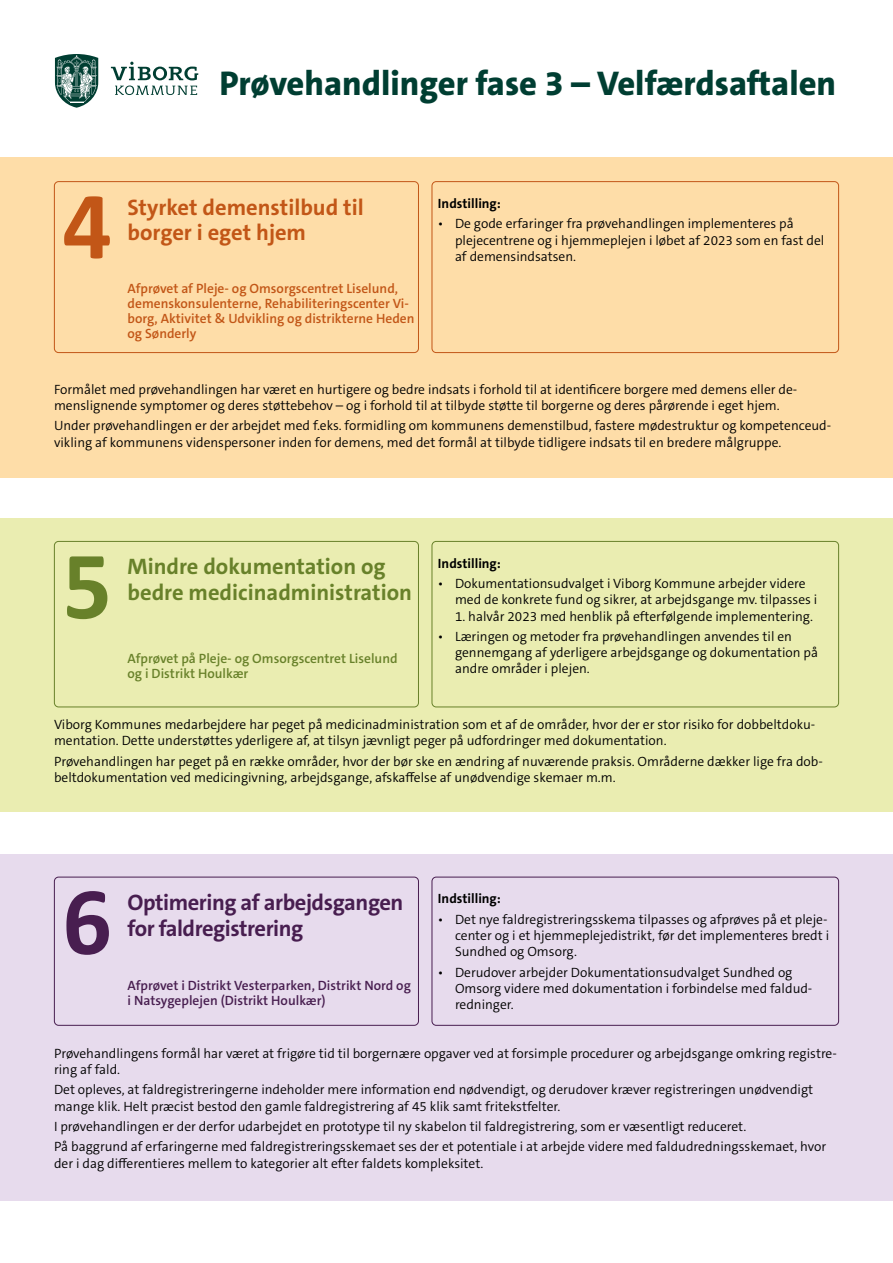
<style>
.page{position:relative;width:893px;height:1263px;background:#fff}
.page>*{position:absolute;margin:0;border:0;box-sizing:border-box;transform-origin:0 0}
.Tal_-_P{font:700 97.5px "Calibri";color:#c25617}
.Tal_-_P-2{font:700 97.5px "Calibri";color:#68812a}
.Tal_-_P-3{font:700 97.5px "Calibri";color:#481e50}
.Titel_-_H1{font:800 34.5px "The Sans C5";color:#003e32}
.Rubrik_-_H2{font:700 22.5px/25.5px "The Sans C5";color:#68812a}
.Rubrik_-_H2-2{font:700 22.5px/25.5px "The Sans C5";letter-spacing:-.02em;color:#481e50}
.Rubrik_-_H2-3{font:700 22.5px/25.5px "The Sans C5";color:#c25617}
.Brødtekst_-_P{font:300 13.5px/16.2px "The Sans C5";color:#000}
.Bullet_-_P{font:300 13.5px/16.2px "The Sans C5";color:#000}
.Overskrifter_-_H3{font:600 13.5px/15px "The Sans C5";color:#c25617}
.Overskrifter_-_H3-2{font:600 13.5px/15px "The Sans C5";color:#481e50}
.Overskrifter_-_H3-3{font:600 13.5px/15px "The Sans C5";color:#68812a}
.Fed_-_P{font:700 13.5px "The Sans C5";color:#000}
</style>
<div class="page">
<div style="left:0;top:157px;width:893px;height:321px;background:#fedda8"></div>
<div style="left:0;top:519px;width:893px;height:293px;background:#eaedb1"></div>
<div style="left:0;top:854px;width:893px;height:346px;background:#e7dbed"></div>
<div style="left:54px;top:181px;width:365px;height:172px;border:1px solid #c25617;border-radius:4px"></div>
<div style="left:54px;top:541px;width:365px;height:166px;border:1px solid #68812a;border-radius:4px"></div>
<div style="left:54px;top:877px;width:365px;height:149px;border:1px solid #481e50;border-radius:4px"></div>
<div style="left:432px;top:181px;width:407px;height:172px;border:1px solid #c25617;border-radius:4px"></div>
<div style="left:432px;top:541px;width:407px;height:166px;border:1px solid #68812a;border-radius:4px"></div>
<div style="left:432px;top:877px;width:407px;height:149px;border:1px solid #481e50;border-radius:4px"></div>
<svg style="left:111px;top:62px;width:87px;height:18px"></svg>
<svg style="left:115px;top:86px;width:82px;height:9px"></svg>
<svg style="left:55px;top:54px;width:43px;height:54px"></svg>
<h1 class="Titel_-_H1" style="left:219px;top:61px;width:618px">Prøvehandlinger fase 3 – Velfærdsaftalen</h1>
<p class="Tal_-_P" style="left:62px;top:157px;width:51px">4</p>
<h2 class="Rubrik_-_H2-3" style="left:128px;top:194px;width:238px">Styrket demenstilbud til borger i eget hjem</h2>
<h3 class="Overskrifter_-_H3" style="left:128px;top:281px;width:288px">Afprøvet af Pleje- og Omsorgscentret Liselund, demenskonsulenterne, Rehabiliteringscenter Vi&shy;borg, Aktivitet &amp; Udvikling og distrikterne Heden og Sønderly</h3>
<p class="Fed_-_P" style="left:438px;top:195px;width:64px">Indstilling:</p>
<p class="Bullet_-_P" style="left:455px;top:216px;width:371px;text-indent:-17px">• De gode erfaringer fra prøvehandlingen implementeres på plejecentrene og i hjemmeplejen i løbet af 2023 som en fast del af demensindsatsen.</p>
<p class="Brødtekst_-_P" style="left:54px;top:381px;width:745px">Formålet med prøvehandlingen har været en hurtigere og bedre indsats i forhold til at identificere borgere med demens eller de&shy;menslignende symptomer og deres støttebehov – og i forhold til at tilbyde støtte til borgerne og deres pårørende i eget hjem.</p>
<p class="Brødtekst_-_P" style="left:54px;top:418px;width:779px">Under prøvehandlingen er der arbejdet med f.eks. formidling om kommunens demenstilbud, fastere mødestruktur og kompetenceud&shy;vikling af kommunens videnspersoner inden for demens, med det formål at tilbyde tidligere indsats til en bredere målgruppe.</p>
<p class="Tal_-_P-2" style="left:62px;top:517px;width:51px">5</p>
<h2 class="Rubrik_-_H2" style="left:128px;top:554px;width:286px">Mindre dokumentation og bedre medicinadministration</h2>
<h3 class="Overskrifter_-_H3-3" style="left:128px;top:651px;width:272px">Afprøvet på Pleje- og Omsorgscentret Liselund og i Distrikt Houlkær</h3>
<p class="Fed_-_P" style="left:438px;top:554px;width:64px">Indstilling:</p>
<p class="Bullet_-_P" style="left:455px;top:575px;width:364px;text-indent:-17px">• Dokumentationsudvalget i Viborg Kommune arbejder videre med de konkrete fund og sikrer, at arbejdsgange mv. tilpasses i</p>
<p class="Bullet_-_P" style="left:455px;top:608px;width:360px">1. halvår 2023 med henblik på efterfølgende implementering.</p>
<p class="Bullet_-_P" style="left:455px;top:628px;width:365px;text-indent:-17px">• Læringen og metoder fra prøvehandlingen anvendes til en gennemgang af yderligere arbejdsgange og dokumentation på andre områder i plejen.</p>
<p class="Brødtekst_-_P" style="left:54px;top:716px;width:763px">Viborg Kommunes medarbejdere har peget på medicinadministration som et af de områder, hvor der er stor risiko for dobbeltdoku&shy;mentation. Dette understøttes yderligere af, at tilsyn jævnligt peger på udfordringer med dokumentation.</p>
<p class="Brødtekst_-_P" style="left:54px;top:753px;width:770px">Prøvehandlingen har peget på en række områder, hvor der bør ske en ændring af nuværende praksis. Områderne dækker lige fra dob&shy;beltdokumentation ved medicingivning, arbejdsgange, afskaffelse af unødvendige skemaer m.m.</p>
<p class="Tal_-_P-3" style="left:62px;top:852px;width:51px">6</p>
<h2 class="Rubrik_-_H2-2" style="left:128px;top:890px;width:277px">Optimering af arbejdsgangen for faldregistrering</h2>
<h3 class="Overskrifter_-_H3-2" style="left:128px;top:978px;width:285px">Afprøvet i Distrikt Vesterparken, Distrikt Nord og i Natsygeplejen (Distrikt Houlkær)</h3>
<p class="Fed_-_P" style="left:438px;top:890px;width:64px">Indstilling:</p>
<p class="Bullet_-_P" style="left:455px;top:911px;width:376px;text-indent:-17px">• Det nye faldregistreringsskema tilpasses og afprøves på et pleje&shy;center og i et hjemmeplejedistrikt, før det implementeres bredt i<br>Sundhed og Omsorg.</p>
<p class="Bullet_-_P" style="left:455px;top:964px;width:359px;text-indent:-17px">• Derudover arbejder Dokumentationsudvalget Sundhed og<br>Omsorg videre med dokumentation i forbindelse med faldud&shy;redninger.</p>
<p class="Brødtekst_-_P" style="left:54px;top:1045px;width:784px">Prøvehandlingens formål har været at frigøre tid til borgernære opgaver ved at forsimple procedurer og arbejdsgange omkring registre&shy;ring af fald.</p>
<p class="Brødtekst_-_P" style="left:54px;top:1082px;width:761px">Det opleves, at faldregistreringerne indeholder mere information end nødvendigt, og derudover kræver registreringen unødvendigt mange klik. Helt præcist bestod den gamle faldregistrering af 45 klik samt fritekstfelter.</p>
<p class="Brødtekst_-_P" style="left:54px;top:1118px;width:694px">I prøvehandlingen er der derfor udarbejdet en prototype til ny skabelon til faldregistrering, som er væsentligt reduceret.</p>
<p class="Brødtekst_-_P" style="left:54px;top:1139px;width:774px">På baggrund af erfaringerne med faldregistreringsskemaet ses der et potentiale i at arbejde videre med faldudredningsskemaet, hvor der i dag differentieres mellem to kategorier alt efter faldets kompleksitet.</p>
</div>
